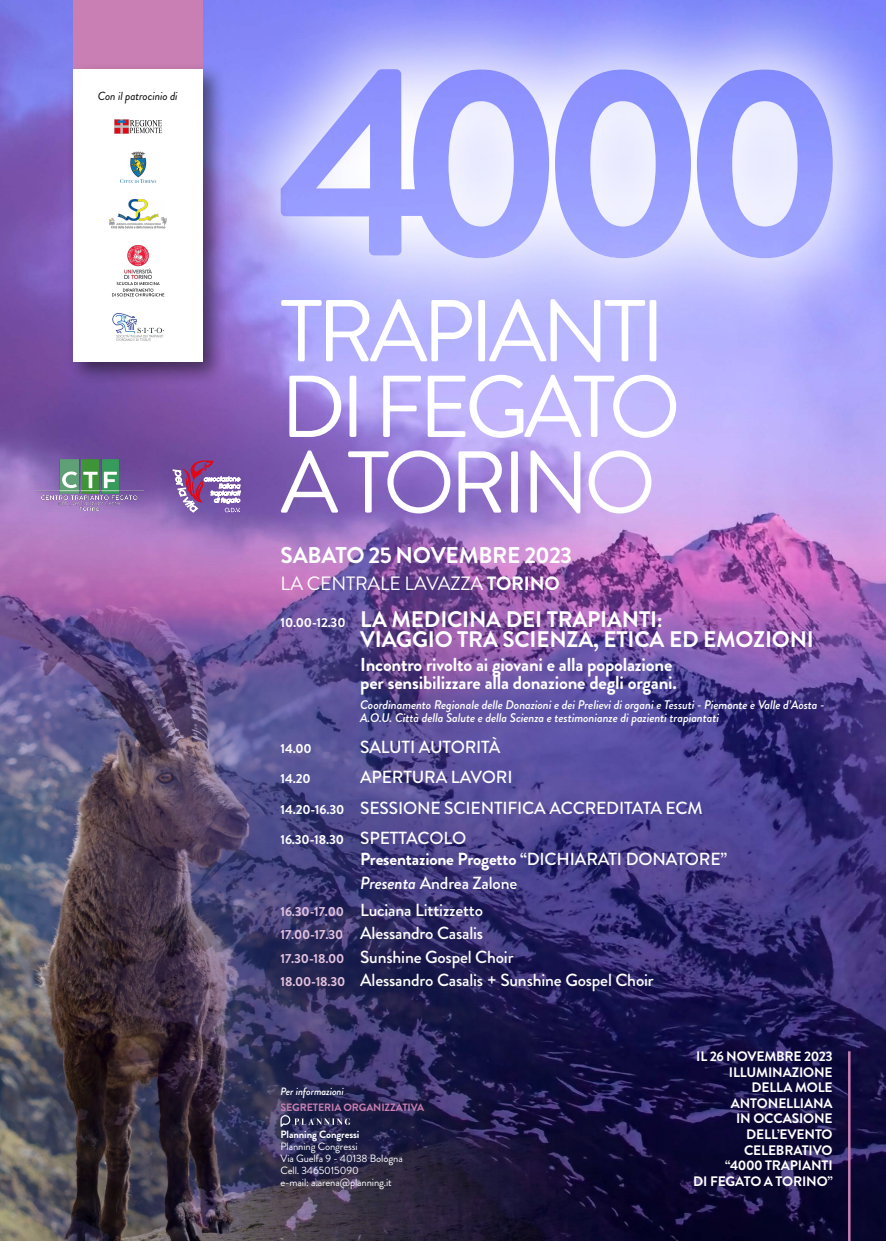
<style>
.page{position:relative;width:886px;height:1241px;background:#fff}
.page>*{position:absolute;margin:0;border:0;box-sizing:border-box;transform-origin:0 0}
.t1{font:87.5px/75.6px "Brandon Grotesque";letter-spacing:-.06em;color:#fff}
.t2{font:700 22.75px "Brandon Grotesque";letter-spacing:-.01em;color:#fff}
.t3{font:700 22.5px/20.6px "Brandon Grotesque";letter-spacing:-.01em;color:#fff}
.t4{font:19.25px "Brandon Grotesque";letter-spacing:-.01em;color:#fff}
.t5{font:700 18.75px/18.8px "Brandon Grotesque";letter-spacing:-.01em;color:#fff}
.t6{font:500 17.5px/23.4px "Brandon Grotesque";letter-spacing:-.01em;color:#fff}
.t7{font:700 13.75px/15.6px "Brandon Grotesque";letter-spacing:-.01em;color:#fff;text-align:right}
.t8{font:700 13.12px "Brandon Grotesque";letter-spacing:-.01em;color:#fff}
.t9{font:italic 500 12.5px/13.8px "Brandon Grotesque";letter-spacing:-.01em;color:#fff}
.t10{font:italic 11.75px "Brandon Grotesque";letter-spacing:-.01em;color:#000}
.t11{font:10.62px/11.9px "Brandon Grotesque";letter-spacing:-.01em;color:#fff}
.t12{font:700 10.62px "Brandon Grotesque";letter-spacing:-.01em;color:#ca7fb4}
.t13{font:700 10.62px "Brandon Grotesque";letter-spacing:-.01em;color:#fff}
.t14{font:italic 500 10.62px "Brandon Grotesque";letter-spacing:-.01em;color:#fff}
.s1{font-weight:700}
.s2{font-size:13.12px}
.s3{font-weight:700;font-size:13.12px}
.s4{font-weight:500;font-size:17.5px}
.s5{font-style:italic}
.s6{font-weight:700;font-size:13.12px;color:#e3c2de}
</style>
<div class="page">
<img style="left:0;top:0;width:886px;height:1240px">
<img style="left:0;top:474px;width:700px;height:766px">
<svg style="left:203px;top:0;width:683px;height:349px;background:#aaaafb"></svg>
<img style="left:280px;top:69px;width:553px;height:189px">
<svg style="left:280px;top:1114px;width:71px;height:12px"></svg>
<div style="left:73px;top:0;width:130px;height:69px;background:#ca7fb4"></div>
<div style="left:67px;top:62px;width:160px;height:323px;background:#000;opacity:.5"></div>
<div style="left:73px;top:69px;width:130px;height:292px;background:#fff"></div>
<img style="left:110px;top:200px;width:57px;height:28px">
<svg style="left:114px;top:119px;width:15px;height:15px"></svg>
<svg style="left:115px;top:120px;width:47px;height:13px"></svg>
<img style="left:120px;top:151px;width:36px;height:32px">
<img style="left:112px;top:313px;width:52px;height:27px">
<img style="left:124px;top:245px;width:28px;height:34px">
<svg style="left:112px;top:282px;width:52px;height:14px"></svg>
<svg style="left:173px;top:460px;width:68px;height:52px;background:#986da8"></svg>
<img style="left:35px;top:459px;width:108px;height:53px">
<hr style="left:848px;top:1051px;width:2px;height:189px;background:#ca7fb4">
<p class="t10" style="left:98px;top:88px;width:81px">Con il patrocinio di</p>
<h1 class="t1" style="left:280px;top:294px;width:402px">TRAPIANTI<br>DI FEGATO<br>A TORINO</h1>
<h2 class="t2" style="left:281px;top:539px;width:293px">SABATO 25 NOVEMBRE 2023</h2>
<p class="t4" style="left:281px;top:569px;width:281px">LA CENTRALE LAVAZZA <span class="s1">TORINO</span></p>
<p class="t3" style="left:360px;top:609px;width:455px;text-indent:-80px"><span class="s2">10.00-12.30</span> LA MEDICINA DEI TRAPIANTI:<br>VIAGGIO TRA SCIENZA, ETICA ED EMOZIONI</p>
<p class="t5" style="left:360px;top:655px;width:318px">Incontro rivolto ai giovani e alla popolazione per sensibilizzare alla donazione degli organi.</p>
<p class="t9" style="left:360px;top:697px;width:466px">Coordinamento Regionale delle Donazioni e dei Prelievi di organi e Tessuti - Piemonte e Valle d’Aosta -<br>A.O.U. Città della Salute e della Scienza e testimonianze di pazienti trapiantati</p>
<p class="t8" style="left:280px;top:739px;width:33px">14.00</p>
<p class="t6" style="left:360px;top:735px;width:142px">SALUTI AUTORITÀ</p>
<p class="t8" style="left:280px;top:769px;width:32px">14.20</p>
<p class="t6" style="left:280px;top:762px;width:424px;line-height:30.5px;text-indent:80px">APERTURA LAVORI<br><span class="s3">14.20-16.30</span> SESSIONE SCIENTIFICA ACCREDITATA ECM</p>
<p class="t8" style="left:280px;top:830px;width:187px">16.30-18.30 <span class="s4">SPETTACOLO</span></p>
<p class="t6" style="left:360px;top:847px;width:368px"><span class="s1">Presentazione Progetto “</span>DICHIARATI DONATORE”<br><span class="s5">Presenta</span> Andrea Zalone</p>
<p class="t6" style="left:280px;top:898px;width:375px"><span class="s6">16.30-17.00</span> Luciana Littizzetto<br><span class="s6">17.00-17.30</span> Alessandro Casalis<br><span class="s6">17.30-18.00</span> Sunshine Gospel Choir<br><span class="s6">18.00-18.30</span> Alessandro Casalis + Sunshine Gospel Choir</p>
<p class="t14" style="left:280px;top:1084px;width:65px">Per informazioni</p>
<p class="t12" style="left:280px;top:1099px;width:145px">SEGRETERIA ORGANIZZATIVA</p>
<p class="t13" style="left:280px;top:1126px;width:80px">Planning Congressi</p>
<p class="t11" style="left:280px;top:1140px;width:124px">Planning Congressi<br>Via Guelfa 9 - 40138 Bologna<br>Cell. 3465015090<br>e-mail: a.arena@planning.it</p>
<p class="t7" style="left:693px;top:1048px;width:141px">IL 26 NOVEMBRE 2023<br>ILLUMINAZIONE<br>DELLA MOLE<br>ANTONELLIANA<br>IN OCCASIONE<br>DELL’EVENTO<br>CELEBRATIVO<br>“4000 TRAPIANTI<br>DI FEGATO A TORINO”</p>
</div>
